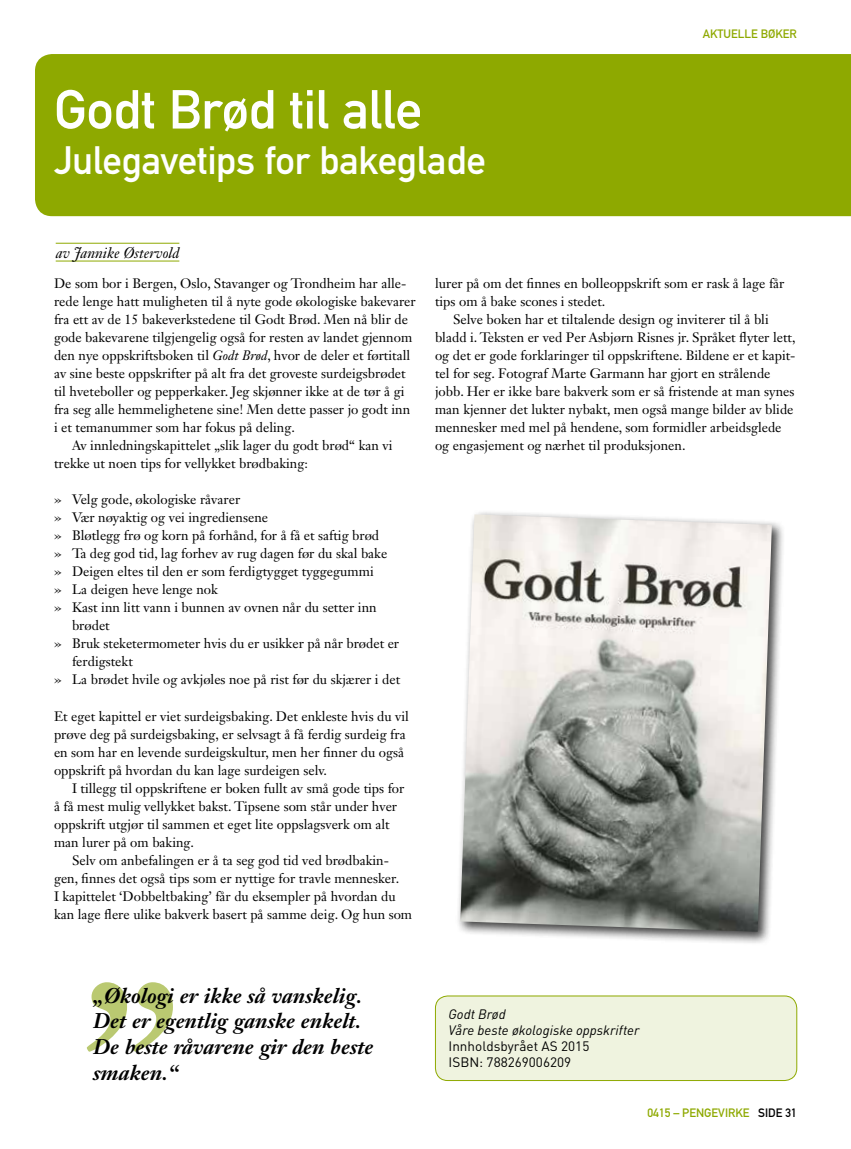
<style>
.page{position:relative;width:851px;height:1149px;background:#fff}
.page>*{position:absolute;margin:0;border:0;box-sizing:border-box;transform-origin:0 0}
.t1{font:54px "DIN Mittelschrift Std";letter-spacing:-.01em;color:#fff}
.t2{font:39px "DIN Mittelschrift Std";letter-spacing:-.01em;color:#fff}
.t3{font:italic 700 21px/25.5px "Janson Text LT Std";color:#000}
.t4{font:italic 15px "Janson Text LT Std";color:#000}
.t5{font:13.5px/18px "Janson Text LT Std";color:#000}
.t6{font:italic 13.5px/16.2px "DIN";color:#000}
.t7{font:13.5px/16.2px "DIN";color:#000}
.t8{font:12px "DIN Mittelschrift Std";color:#8ea900}
.s1{font-style:italic}
.s2{color:#000}
</style>
<div class="page">
<svg style="left:87px;top:982px;width:86px;height:69px"></svg>
<div style="left:35px;top:54px;width:815px;height:162px;background:#8ea900"></div>
<hr style="left:56px;top:243px;width:123px;height:1px;background:#8ea900">
<hr style="left:56px;top:261px;width:123px;height:1px;background:#8ea900">
<div style="left:455px;top:509px;width:330px;height:436px;background:#000;opacity:.75"></div>
<img style="left:460px;top:514px;width:311px;height:417px">
<div style="left:435px;top:995px;width:361px;height:85px;background:#eff3df;border-radius:12px"></div>
<div style="left:435px;top:995px;width:362px;height:85px;border:1px solid #8ea900;border-radius:12px"></div>
<h1 class="t1" style="left:54px;top:78px;width:369px">Godt Brød til alle</h1>
<h2 class="t2" style="left:54px;top:137px;width:433px">Julegavetips for bakeglade</h2>
<p class="t8" style="left:702px;top:27px;width:96px">AKTUELLE BØKER</p>
<p class="t4" style="left:56px;top:243px;width:125px">av Jannike Østervold</p>
<p class="t5" style="left:54px;top:274px;width:354px">De som bor i Bergen, Oslo, Stavanger og Trondheim har alle-</p>
<p class="t5" style="left:54px;top:292px;width:363px">rede lenge hatt muligheten til å nyte gode økologiske bakevarer</p>
<p class="t5" style="left:54px;top:310px;width:355px">fra ett av de 15 bakeverkstedene til Godt Brød. Men nå blir de</p>
<p class="t5" style="left:54px;top:328px;width:360px">gode bakevarene tilgjengelig også for resten av landet gjennom</p>
<p class="t5" style="left:54px;top:346px;width:357px">den nye oppskriftsboken til <span class="s1">Godt Brød</span>, hvor de deler et førtitall</p>
<p class="t5" style="left:54px;top:364px;width:353px">av sine beste oppskrifter på alt fra det groveste surdeigsbrødet</p>
<p class="t5" style="left:54px;top:382px;width:352px">til hveteboller og pepperkaker. Jeg skjønner ikke at de tør å gi</p>
<p class="t5" style="left:54px;top:400px;width:357px">fra seg alle hemmelighetene sine! Men dette passer jo godt inn</p>
<p class="t5" style="left:54px;top:418px;width:242px">i et temanummer som har fokus på deling.</p>
<p class="t5" style="left:72px;top:436px;width:322px">Av innledningskapittelet „slik lager du godt brød“ kan vi</p>
<p class="t5" style="left:54px;top:454px;width:255px">trekke ut noen tips for vellykket brødbaking:</p>
<p class="t5" style="left:54px;top:490px;width:188px">» Velg gode, økologiske råvarer</p>
<p class="t5" style="left:54px;top:508px;width:215px">» Vær nøyaktig og vei ingrediensene</p>
<p class="t5" style="left:54px;top:526px;width:326px">» Bløtlegg frø og korn på forhånd, for å få et saftig brød</p>
<p class="t5" style="left:54px;top:544px;width:335px">» Ta deg god tid, lag forhev av rug dagen før du skal bake</p>
<p class="t5" style="left:54px;top:562px;width:321px">» Deigen eltes til den er som ferdigtygget tyggegummi</p>
<p class="t5" style="left:54px;top:580px;width:165px">» La deigen heve lenge nok</p>
<p class="t5" style="left:54px;top:598px;width:324px">» Kast inn litt vann i bunnen av ovnen når du setter inn</p>
<p class="t5" style="left:72px;top:616px;width:39px">brødet</p>
<p class="t5" style="left:54px;top:634px;width:346px">» Bruk steketermometer hvis du er usikker på når brødet er</p>
<p class="t5" style="left:72px;top:652px;width:62px">ferdigstekt</p>
<p class="t5" style="left:54px;top:670px;width:347px">» La brødet hvile og avkjøles noe på rist før du skjærer i det</p>
<p class="t5" style="left:54px;top:706px;width:356px">Et eget kapittel er viet surdeigsbaking. Det enkleste hvis du vil prøve deg på surdeigsbaking, er selvsagt å få ferdig surdeig fra en som har en levende surdeigskultur, men her finner du også oppskrift på hvordan du kan lage surdeigen selv.</p>
<p class="t5" style="left:54px;top:778px;width:352px;text-indent:18px">I tillegg til oppskriftene er boken fullt av små gode tips for å få mest mulig vellykket bakst. Tipsene som står under hver oppskrift utgjør til sammen et eget lite oppslagsverk om alt man lurer på om baking.</p>
<p class="t5" style="left:54px;top:850px;width:359px;text-indent:18px">Selv om anbefalingen er å ta seg god tid ved brødbakin&shy;gen, finnes det også tips som er nyttige for travle mennesker.<br>I kapittelet ‘Dobbeltbaking’ får du eksempler på hvordan du kan lage flere ulike bakverk basert på samme deig. Og hun som</p>
<p class="t5" style="left:435px;top:274px;width:351px">lurer på om det finnes en bolleoppskrift som er rask å lage får tips om å bake scones i stedet.</p>
<p class="t5" style="left:435px;top:310px;width:362px;text-indent:18px">Selve boken har et tiltalende design og inviterer til å bli bladd i. Teksten er ved Per Asbjørn Risnes jr. Språket flyter lett, og det er gode forklaringer til oppskriftene. Bildene er et kapit&shy;tel for seg. Fotograf Marte Garmann har gjort en strålende jobb. Her er ikke bare bakverk som er så fristende at man synes man kjenner det lukter nybakt, men også mange bilder av blide mennesker med mel på hendene, som formidler arbeidsglede og engasjement og nærhet til produksjonen.</p>
<h3 class="t3" style="left:93px;top:982px;width:281px">„Økologi er ikke så vanskelig.<br>Det er egentlig ganske enkelt.<br>De beste råvarene gir den beste smaken.“</h3>
<p class="t6" style="left:448px;top:1005px;width:192px">Godt Brød<br>Våre beste økologiske oppskrifter</p>
<p class="t7" style="left:448px;top:1037px;width:142px">Innholdsbyrået AS 2015<br>ISBN: 788269006209</p>
<p class="t8" style="left:647px;top:1105px;width:151px">0415 – PENGEVIRKE <span class="s2">SIDE 31</span></p>
</div>
